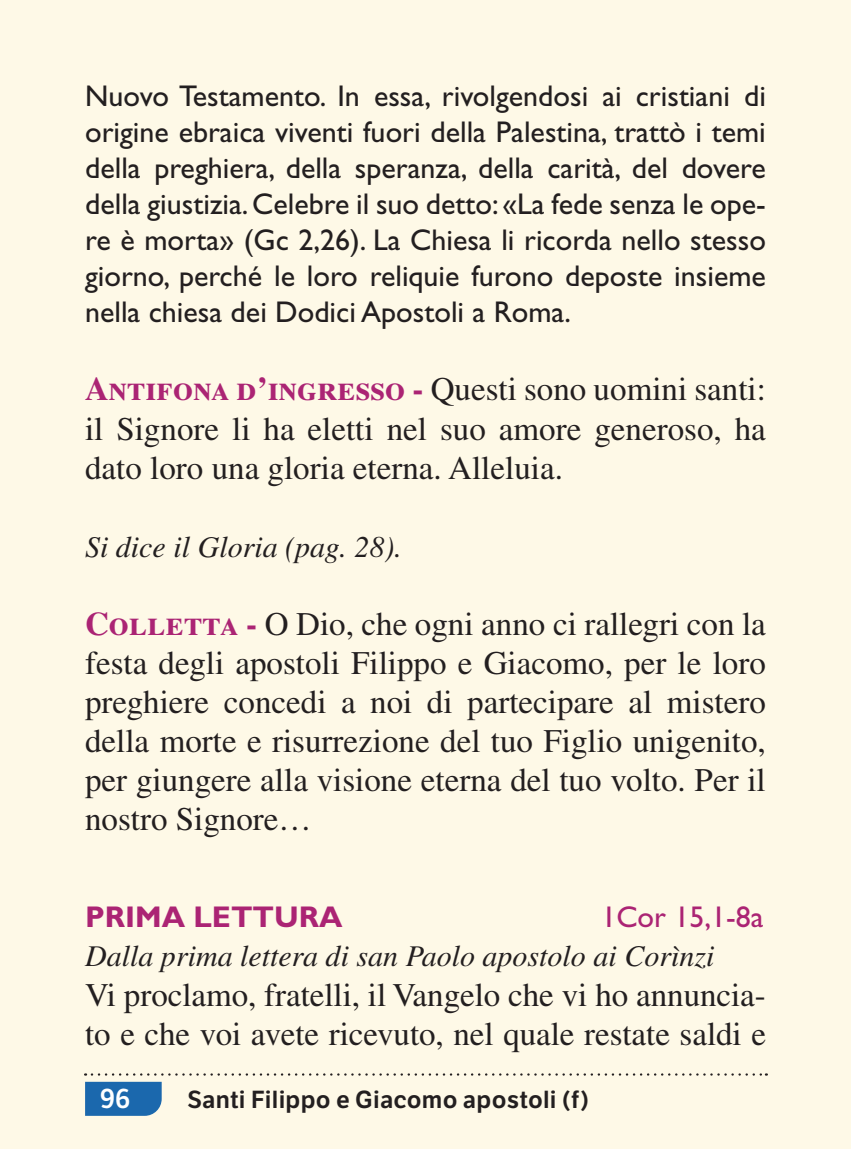
<style>
.page{position:relative;width:851px;height:1149px;background:#fff}
.page>*{position:absolute;margin:0;border:0;box-sizing:border-box;transform-origin:0 0}
.t1{font:33px/39px "Times LT Std";color:#231f20;text-align:justify}
.t2{font:30px/36px "Gill Sans Std";color:#231f20;text-align:justify}
.t3{font:italic 30px "Times LT Std";color:#231f20}
.t4{font:700 30px "Gill Sans Std";color:#ab2474}
.t5{font:30px "Gill Sans Std";color:#ab2474}
.t6{font:600 27px "LFT Etica";color:#fff}
.t7{font:600 24px "LFT Etica";letter-spacing:.01em;color:#231f20}
.s1{font-weight:700;color:#ab2474}
</style>
<div class="page">
<div style="left:0;top:0;width:850px;height:1148px;background:#fef9e7"></div>
<svg style="left:85px;top:1081px;width:77px;height:34px;background:#256eaf"></svg>
<svg style="left:92px;top:1073px;width:674px;height:2px"></svg>
<p class="t2" style="left:85px;top:78px;width:682px">Nuovo Testamento. In essa, rivolgendosi ai cristiani di origine ebraica viventi fuori della Palestina, trattò i temi della preghiera, della speranza, della carità, del dovere della giustizia. Celebre il suo detto: «La fede senza le ope&shy;re è morta» (Gc 2,26). La Chiesa li ricorda nello stesso giorno, perché le loro reliquie furono deposte insieme nella chiesa dei Dodici Apostoli a Roma.</p>
<p class="t1" style="left:85px;top:369px;width:682px"><span class="s1">Antifona d’ingresso -</span> Questi sono uomini santi: il Signore li ha eletti nel suo amore generoso, ha dato loro una gloria eterna. Alleluia.</p>
<p class="t3" style="left:85px;top:530px;width:318px">Si dice il Gloria (pag. 28).</p>
<p class="t1" style="left:85px;top:603px;width:682px"><span class="s1">Colletta -</span> O Dio, che ogni anno ci rallegri con la festa degli apostoli Filippo e Giacomo, per le loro preghiere concedi a noi di partecipare al mistero della morte e risurrezione del tuo Figlio unigenito, per giungere alla visione eterna del tuo volto. Per il nostro Signore…</p>
<p class="t4" style="left:85px;top:899px;width:259px">PRIMA LETTURA</p>
<p class="t5" style="left:601px;top:899px;width:164px">1Cor 15,1-8a</p>
<p class="t3" style="left:85px;top:939px;width:630px">Dalla prima lettera di san Paolo apostolo ai Corìnzi</p>
<p class="t1" style="left:85px;top:974px;width:682px">Vi proclamo, fratelli, il Vangelo che vi ho annuncia&shy;to e che voi avete ricevuto, nel quale restate saldi e</p>
<p class="t6" style="left:100px;top:1082px;width:32px">96</p>
<p class="t7" style="left:188px;top:1084px;width:402px">Santi Filippo e Giacomo apostoli (f)</p>
</div>
